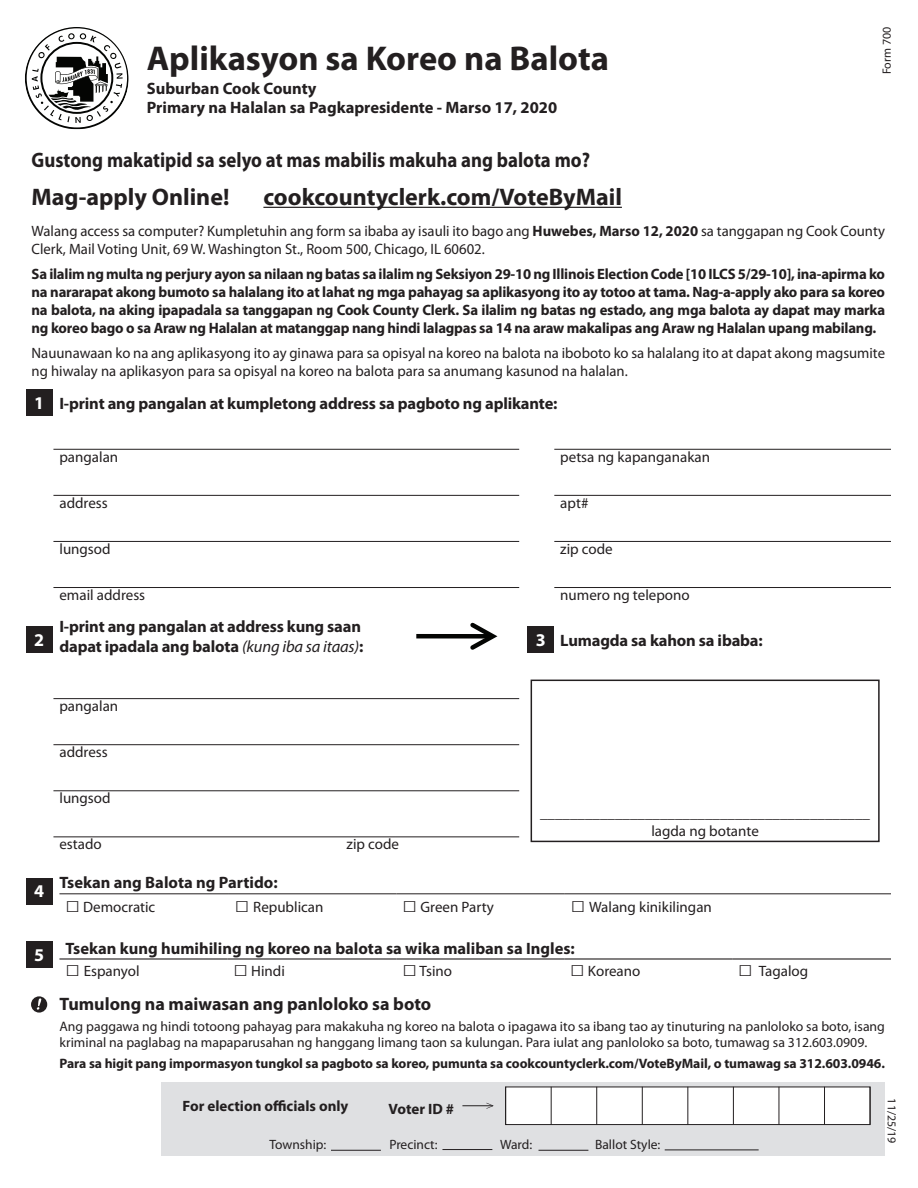
<style>
.page{position:relative;width:918px;height:1188px;background:#fff}
.page>*{position:absolute;margin:0;border:0;box-sizing:border-box;transform-origin:0 0}
.t1{font:700 34.5px "Myriad Pro";color:#231f20}
.t2{font:700 24px "Myriad Pro";color:#231f20}
.t3{font:700 21px "Myriad Pro";color:#231f20;scale:.89 1}
.t4{font:700 18px "Myriad Pro";color:#231f20}
.t5{font:700 18px "Myriad Pro";color:#fff}
.t6{font:700 16.5px/19.8px "Myriad Pro";letter-spacing:-.01em;color:#231f20}
.t7{font:15px/18px "Myriad Pro";color:#231f20}
.t8{font:700 15px/18px "Myriad Pro";letter-spacing:-.015em;color:#231f20;text-align:justify}
.t9{font:13.8px/16.5px "Myriad Pro";color:#231f20}
.t10{font:700 13.65px "Myriad Pro";letter-spacing:-.005em;color:#231f20}
.t11{font:13.5px "Myriad Pro";color:#231f20}
.t12{font:12px "Myriad Pro";color:#231f20}
.s1{font-weight:700}
.s2{font-size:18px;color:#fff}
.s3{font-weight:400;font-style:italic}
.s4{font-family:"Times New Roman";font-size:24px}
</style>
<div class="page">
<hr style="left:554px;top:449px;width:337px;height:1px;background:#231f20">
<hr style="left:554px;top:495px;width:337px;height:1px;background:#231f20">
<hr style="left:554px;top:541px;width:337px;height:1px;background:#231f20">
<hr style="left:554px;top:587px;width:337px;height:1px;background:#231f20">
<hr style="left:53px;top:698px;width:342px;height:1px;background:#231f20">
<hr style="left:395px;top:698px;width:124px;height:1px;background:#231f20">
<hr style="left:53px;top:744px;width:342px;height:1px;background:#231f20">
<hr style="left:395px;top:744px;width:124px;height:1px;background:#231f20">
<hr style="left:53px;top:790px;width:342px;height:1px;background:#231f20">
<hr style="left:395px;top:790px;width:124px;height:1px;background:#231f20">
<hr style="left:53px;top:836px;width:342px;height:1px;background:#231f20">
<hr style="left:395px;top:836px;width:124px;height:1px;background:#231f20">
<hr style="left:53px;top:449px;width:342px;height:1px;background:#231f20">
<hr style="left:395px;top:449px;width:124px;height:1px;background:#231f20">
<hr style="left:53px;top:495px;width:342px;height:1px;background:#231f20">
<hr style="left:395px;top:495px;width:124px;height:1px;background:#231f20">
<hr style="left:53px;top:541px;width:342px;height:1px;background:#231f20">
<hr style="left:395px;top:541px;width:124px;height:1px;background:#231f20">
<hr style="left:53px;top:587px;width:342px;height:1px;background:#231f20">
<hr style="left:395px;top:587px;width:124px;height:1px;background:#231f20">
<svg style="left:25px;top:27px;width:104px;height:102px"></svg>
<hr style="left:263px;top:207px;width:359px;height:1px;background:#231f20">
<div style="left:26px;top:389px;width:27px;height:27px;background:#231f20"></div>
<div style="left:26px;top:626px;width:27px;height:27px;background:#231f20"></div>
<div style="left:416px;top:634px;width:77px;height:5px;background:#040503"></div>
<svg style="left:466px;top:622px;width:32px;height:28px"></svg>
<div style="left:527px;top:626px;width:27px;height:27px;background:#231f20"></div>
<div style="left:531px;top:680px;width:349px;height:162px;border:2px solid #231f20"></div>
<div style="left:26px;top:878px;width:27px;height:27px;background:#231f20"></div>
<hr style="left:59px;top:893px;width:170px;height:1px;background:#231f20">
<hr style="left:229px;top:893px;width:167px;height:1px;background:#231f20">
<hr style="left:396px;top:893px;width:169px;height:1px;background:#231f20">
<hr style="left:565px;top:893px;width:326px;height:1px;background:#231f20">
<div style="left:26px;top:941px;width:27px;height:27px;background:#231f20"></div>
<hr style="left:59px;top:958px;width:168px;height:2px;background:#231f20">
<hr style="left:227px;top:958px;width:169px;height:2px;background:#231f20">
<hr style="left:396px;top:958px;width:168px;height:2px;background:#231f20">
<hr style="left:564px;top:958px;width:168px;height:2px;background:#231f20">
<hr style="left:732px;top:958px;width:159px;height:2px;background:#231f20">
<div style="left:31px;top:996px;width:16px;height:17px;background:#231f20;border-radius:50%"></div>
<svg style="left:37px;top:998px;width:4px;height:12px"></svg>
<div style="left:162px;top:1082px;width:723px;height:73px;background:#dfe0e2"></div>
<div style="left:506px;top:1087px;width:364px;height:38px;background:#fff"></div>
<div style="left:505px;top:1087px;width:365px;height:38px;border:1px solid #231f20"></div>
<hr style="left:551px;top:1087px;width:1px;height:38px;background:#231f20">
<hr style="left:596px;top:1087px;width:1px;height:38px;background:#231f20">
<hr style="left:642px;top:1087px;width:1px;height:38px;background:#231f20">
<hr style="left:688px;top:1087px;width:1px;height:38px;background:#231f20">
<hr style="left:733px;top:1087px;width:1px;height:38px;background:#231f20">
<hr style="left:779px;top:1087px;width:1px;height:38px;background:#231f20">
<hr style="left:824px;top:1087px;width:1px;height:38px;background:#231f20">
<hr style="left:505px;top:1087px;width:1px;height:38px;background:#231f20">
<hr style="left:870px;top:1087px;width:1px;height:38px;background:#231f20">
<hr style="left:462px;top:1106px;width:31px;height:1px;background:#231f20">
<svg style="left:486px;top:1103px;width:8px;height:6px"></svg>
<hr style="left:331px;top:1150px;width:50px;height:1px;background:#231f20">
<hr style="left:539px;top:1150px;width:49px;height:1px;background:#231f20">
<hr style="left:442px;top:1149px;width:50px;height:1px;background:#231f20">
<hr style="left:665px;top:1150px;width:94px;height:1px;background:#231f20">
<p class="t12" style="left:880px;top:74px;width:49px;rotate:-90deg">Form 700</p>
<h1 class="t1" style="left:147px;top:36px;width:464px">Aplikasyon sa Koreo na Balota</h1>
<p class="t6" style="left:147px;top:78px;width:412px">Suburban Cook County<br>Primary na Halalan sa Pagkapresidente - Marso 17, 2020</p>
<h3 class="t3" style="left:32px;top:146px;width:629px">Gustong makatipid sa selyo at mas mabilis makuha ang balota mo?</h3>
<h2 class="t2" style="left:32px;top:181px;width:199px">Mag-apply Online!</h2>
<h2 class="t2" style="left:263px;top:181px;width:360px">cookcountyclerk.com/VoteByMail</h2>
<p class="t7" style="left:32px;top:222px;width:855px">Walang access sa computer? Kumpletuhin ang form sa ibaba ay isauli ito bago ang <span class="s1">Huwebes, Marso 12, 2020</span> sa tanggapan ng Cook County<br>Clerk, Mail Voting Unit, 69 W. Washington St., Room 500, Chicago, IL 60602.</p>
<p class="t8" style="left:32px;top:265px;width:855px">Sa ilalim ng multa ng perjury ayon sa nilaan ng batas sa ilalim ng Seksiyon 29-10 ng Illinois Election Code [10 ILCS 5/29-10], ina-apirma ko na nararapat akong bumoto sa halalang ito at lahat ng mga pahayag sa aplikasyong ito ay totoo at tama. Nag-a-apply ako para sa koreo na balota, na aking ipapadala sa tanggapan ng Cook County Clerk. Sa ilalim ng batas ng estado, ang mga balota ay dapat may marka ng koreo bago o sa Araw ng Halalan at matanggap nang hindi lalagpas sa 14 na araw makalipas ang Araw ng Halalan upang mabilang.</p>
<p class="t7" style="left:32px;top:344px;width:855px">Nauunawaan ko na ang aplikasyong ito ay ginawa para sa opisyal na koreo na balota na iboboto ko sa halalang ito at dapat akong magsumite ng hiwalay na aplikasyon para sa opisyal na koreo na balota para sa anumang kasunod na halalan.</p>
<p class="t6" style="left:34px;top:393px;width:525px"><span class="s2">1</span> I-print ang pangalan at kumpletong address sa pagboto ng aplikante:</p>
<p class="t7" style="left:59px;top:447px;width:60px">pangalan</p>
<p class="t7" style="left:560px;top:447px;width:151px">petsa ng kapanganakan</p>
<p class="t7" style="left:59px;top:493px;width:50px">address</p>
<p class="t7" style="left:560px;top:493px;width:30px">apt#</p>
<p class="t7" style="left:59px;top:540px;width:53px">lungsod</p>
<p class="t7" style="left:560px;top:540px;width:54px">zip code</p>
<p class="t7" style="left:59px;top:586px;width:87px">email address</p>
<p class="t7" style="left:560px;top:586px;width:131px">numero ng telepono</p>
<p class="t5" style="left:34px;top:628px;width:11px">2</p>
<p class="t6" style="left:59px;top:616px;width:305px">I-print ang pangalan at address kung saan dapat ipadala ang balota <span class="s3">(kung iba sa itaas)</span>:</p>
<p class="t6" style="left:536px;top:630px;width:228px"><span class="s2">3</span> Lumagda sa kahon sa ibaba:</p>
<p class="t7" style="left:59px;top:697px;width:60px">pangalan</p>
<p class="t7" style="left:59px;top:743px;width:50px">address</p>
<p class="t7" style="left:59px;top:789px;width:53px">lungsod</p>
<p class="t7" style="left:59px;top:835px;width:44px">estado</p>
<p class="t7" style="left:347px;top:835px;width:54px">zip code</p>
<p class="t7" style="left:540px;top:804px;width:331px;text-align:center">____________________________________________ lagda ng botante</p>
<p class="t6" style="left:59px;top:872px;width:220px">Tsekan ang Balota ng Partido:</p>
<p class="t7" style="left:65px;top:898px;width:91px"><span class="s4">□</span> Democratic</p>
<p class="t7" style="left:235px;top:898px;width:90px"><span class="s4">□</span> Republican</p>
<p class="t7" style="left:402px;top:898px;width:93px"><span class="s4">□</span> Green Party</p>
<p class="t7" style="left:571px;top:898px;width:143px"><span class="s4">□</span> Walang kinikilingan</p>
<p class="t6" style="left:34px;top:938px;width:542px"><span class="s2">5</span> Tsekan kung humihiling ng koreo na balota sa wika maliban sa Ingles:</p>
<p class="t7" style="left:65px;top:962px;width:76px"><span class="s4">□</span> Espanyol</p>
<p class="t7" style="left:233px;top:962px;width:53px"><span class="s4">□</span> Hindi</p>
<p class="t7" style="left:402px;top:962px;width:51px"><span class="s4">□</span> Tsino</p>
<p class="t7" style="left:570px;top:962px;width:72px"><span class="s4">□</span> Koreano</p>
<p class="t7" style="left:738px;top:962px;width:71px"><span class="s4">□</span> Tagalog</p>
<p class="t4" style="left:59px;top:992px;width:373px">Tumulong na maiwasan ang panloloko sa boto</p>
<p class="t9" style="left:59px;top:1018px;width:827px">Ang paggawa ng hindi totoong pahayag para makakuha ng koreo na balota o ipagawa ito sa ibang tao ay tinuturing na panloloko sa boto, isang kriminal na paglabag na mapaparusahan ng hanggang limang taon sa kulungan. Para iulat ang panloloko sa boto, tumawag sa 312.603.0909.</p>
<p class="t10" style="left:59px;top:1055px;width:827px">Para sa higit pang impormasyon tungkol sa pagboto sa koreo, pumunta sa cookcountyclerk.com/VoteByMail, o tumawag sa 312.603.0946.</p>
<p class="t8" style="left:389px;top:1099px;width:67px">Voter ID #</p>
<p class="t11" style="left:269px;top:1137px;width:58px">Township:</p>
<p class="t11" style="left:389px;top:1137px;width:50px">Precinct:</p>
<p class="t11" style="left:500px;top:1137px;width:34px">Ward:</p>
<p class="t11" style="left:595px;top:1137px;width:67px">Ballot Style:</p>
<p class="t5" style="left:34px;top:879px;width:11px">4</p>
<p class="t12" style="left:899px;top:1098px;width:47px;rotate:90deg">11/25/19</p>
<p class="t8" style="left:183px;top:1096px;width:167px">For election officials only</p>
</div>
